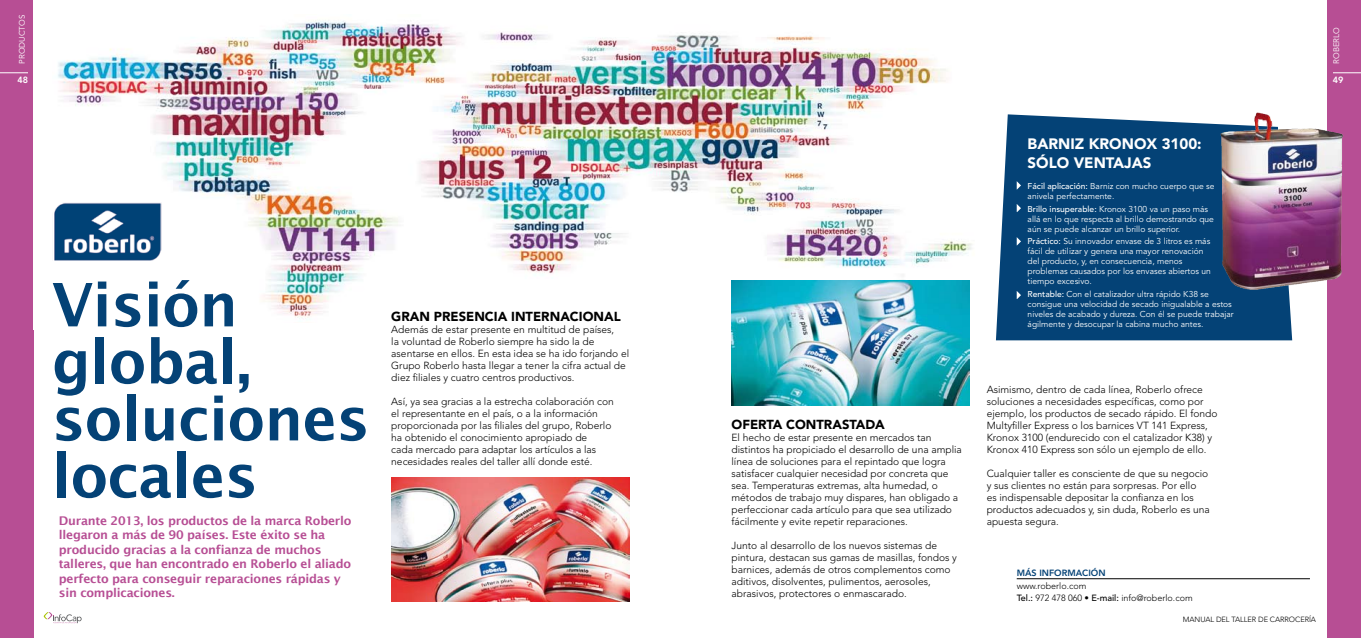
<style>
.page{position:relative;width:1361px;height:638px;background:#fff}
.page>*{position:absolute;margin:0;border:0;box-sizing:border-box;transform-origin:0 0}
.t1{font:600 60px/57px "Lucida Sans";letter-spacing:-.01em;color:#044276}
.t2{font:900 15px/19px "Avenir";color:#fff}
.t3{font:900 13px "Avenir";color:#000}
.t4{font:600 12px/14.4px "Lucida Sans";letter-spacing:-.02em;color:#b74e94}
.t5{font:300 10.2px/12px "Avenir";color:#000}
.t6{font:300 9px/12.1px "Avenir";color:#000}
.t7{font:800 9px "Avenir";color:#044276}
.t8{font:800 9px "Avenir";color:#fff}
.t9{font:8.5px/10px "Avenir";color:#fff}
.t10{font:8px "Avenir";color:#fff}
.t11{font:300 7.5px "Avenir";letter-spacing:-.01em;color:#000}
.s1{font-weight:500}
</style>
<div class="page">
<div style="left:0;top:0;width:34px;height:638px;background:#b74e94"></div>
<svg style="left:0;top:73px;width:28px;height:1px"></svg>
<svg style="left:44px;top:612px;width:38px;height:12px"></svg>
<div style="left:1327px;top:0;width:34px;height:638px;background:#b74e94"></div>
<svg style="left:1333px;top:73px;width:28px;height:1px"></svg>
<hr style="left:1016px;top:578px;width:294px;height:1px;background:#000">
<img style="left:58px;top:20px;width:914px;height:303px">
<svg style="left:58px;top:279px;width:50px;height:44px"></svg>
<svg style="left:114px;top:278px;width:121px;height:45px"></svg>
<div style="left:996px;top:114px;width:296px;height:226px;background:#044276"></div>
<svg style="left:1013px;top:176px;width:12px;height:44px"></svg>
<svg style="left:1013px;top:232px;width:12px;height:21px"></svg>
<svg style="left:1013px;top:286px;width:12px;height:21px"></svg>
<img style="left:1220px;top:112px;width:123px;height:178px">
<img style="left:391px;top:477px;width:238px;height:124px">
<img style="left:731px;top:281px;width:238px;height:124px">
<img style="left:54px;top:202px;width:108px;height:59px">
<p class="t10" style="left:18px;top:64px;width:50px;rotate:-90deg">productos</p>
<p class="t8" style="left:17px;top:74px;width:12px">48</p>
<h1 class="t1" style="left:52px;top:276px;width:319px">Visión global, soluciones locales</h1>
<p class="t4" style="left:59px;top:513px;width:294px">Durante 2013, los productos de la marca Roberlo llegaron a más de 90 países. Este éxito se ha producido gracias a la confianza de muchos talleres, que han encontrado en Roberlo el aliado perfecto para conseguir reparaciones rápidas y sin complicaciones.</p>
<p class="t3" style="left:391px;top:308px;width:21px">GRAN</p>
<p class="t3" style="left:434px;top:308px;width:87px">PRESENCIA INTERNA</p>
<p class="t3" style="left:570px;top:308px;width:19px">CIONAL</p>
<p class="t5" style="left:391px;top:323px;width:239px">Además de estar presente en multitud de países,<br>la voluntad de Roberlo siempre ha sido la de asentarse en ellos. En esta idea se ha ido forjando el Grupo Roberlo hasta llegar a tener la cifra actual de diez filiales y cuatro centros productivos.</p>
<p class="t5" style="left:391px;top:395px;width:224px">Así, ya sea gracias a la estrecha colaboración con el representante en el país, o a la información proporcionada por las filiales del grupo, Roberlo ha obtenido el conocimiento apropiado de<br>cada mercado para adaptar los artículos a las necesidades reales del taller allí donde esté.</p>
<p class="t3" style="left:731px;top:416px;width:28px">OFERTA</p>
<p class="t3" style="left:786px;top:416px;width:20px">CONTRA</p>
<p class="t3" style="left:842px;top:416px;width:44px">STADA</p>
<p class="t5" style="left:731px;top:431px;width:232px">El hecho de estar presente en mercados tan distintos ha propiciado el desarrollo de una amplia línea de soluciones para el repintado que logra satisfacer cualquier necesidad por concreta que sea. Temperaturas extremas, alta humedad, o métodos de trabajo muy dispares, han obligado a perfeccionar cada artículo para que sea utilizado fácilmente y evite repetir reparaciones.</p>
<p class="t5" style="left:731px;top:539px;width:227px">Junto al desarrollo de los nuevos sistemas de pintura, destacan sus gamas de masillas, fondos y barnices, además de otros complementos como aditivos, disolventes, pulimentos, aerosoles, abrasivos, protectores o enmascarado.</p>
<p class="t10" style="left:1331px;top:64px;width:37px;rotate:-90deg">ROBERLO</p>
<p class="t8" style="left:1333px;top:74px;width:12px">49</p>
<h2 class="t2" style="left:1027px;top:134px;width:176px">BARNIZ KRONOX 3100:<br>SÓLO VENTAJAS</h2>
<p class="t9" style="left:1027px;top:181px;width:188px"><span class="s1">Fácil aplicación:</span> Barniz con mucho cuerpo que se anivela perfectamente.</p>
<p class="t9" style="left:1027px;top:204px;width:188px"><span class="s1">Brillo insuperable:</span> Kronox 3100 va un paso más allá en lo que respecta al brillo demostrando que aún se puede alcanzar un brillo superior.</p>
<p class="t9" style="left:1027px;top:237px;width:185px"><span class="s1">Práctico:</span> Su innovador envase de 3 litros es más fácil de utilizar y genera una mayor renovación del producto, y, en consecuencia, menos problemas causados por los envases abiertos un tiempo excesivo.</p>
<p class="t9" style="left:1027px;top:290px;width:208px"><span class="s1">Rentable:</span> Con el catalizador ultra rápido K38 se consigue una velocidad de secado inigualable a estos niveles de acabado y dureza. Con él se puede trabajar ágilmente y desocupar la cabina mucho antes.</p>
<p class="t5" style="left:986px;top:383px;width:232px">Asimismo, dentro de cada línea, Roberlo ofrece soluciones a necesidades específicas, como por ejemplo, los productos de secado rápido. El fondo Multyfiller Express o los barnices VT 141 Express, Kronox 3100 (endurecido con el catalizador K38) y Kronox 410 Express son sólo un ejemplo de ello.</p>
<p class="t5" style="left:986px;top:467px;width:225px">Cualquier taller es consciente de que su negocio y sus clientes no están para sorpresas. Por ello<br>es indispensable depositar la confianza en los productos adecuados y, sin duda, Roberlo es una apuesta segura.</p>
<p class="t7" style="left:1016px;top:568px;width:90px">MÁS INFORMACIÓN</p>
<p class="t6" style="left:1016px;top:580px;width:177px">www.roberlo.com<br><span class="s1">Tel.:</span> 972 478 060 • <span class="s1">E-mail:</span> info@roberlo.com</p>
<p class="t11" style="left:1183px;top:615px;width:135px">MANUAL DEL TALLER DE CARROCERÍA</p>
</div>
